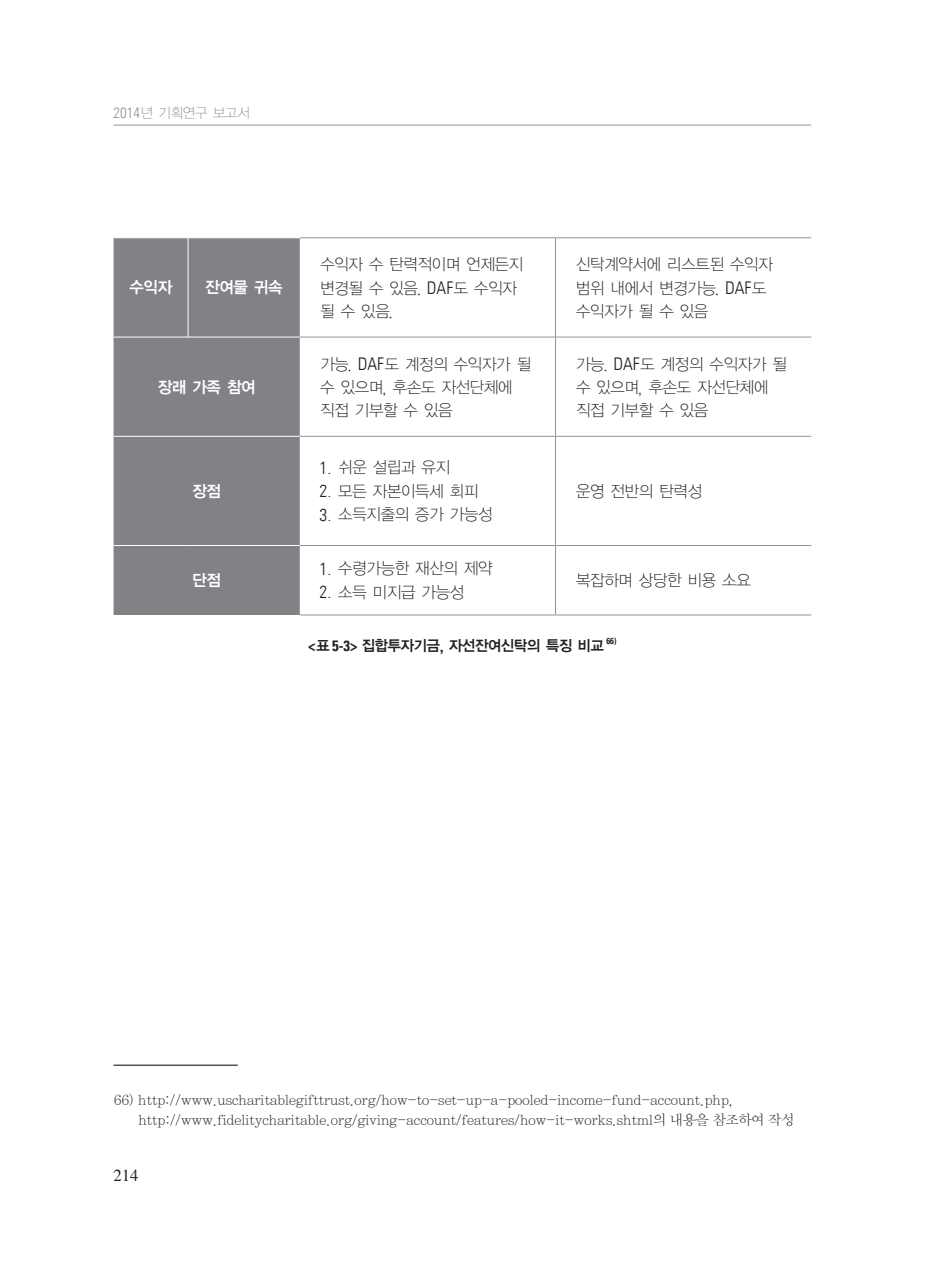
<style>
.page{position:relative;width:934px;height:1276px;background:#fff}
.page>*{position:absolute;margin:0;border:0;box-sizing:border-box;transform-origin:0 0}
.t1{font:16.62px "Times";color:#231f20}
.t2{font:16.1px/23.6px "YGO11";letter-spacing:-.1em;color:#231f20}
.t3{font:16.1px "YGO14";letter-spacing:-.1em;color:#fff}
.t4{font:14.88px "YGO14";letter-spacing:-.1em;color:#231f20}
.t5{font:14px/19.6px "Y Mj O11";letter-spacing:-.085em;color:#231f20}
.t6{font:14px "YGO11";letter-spacing:-.105em;color:#939598}
.s1{font-family:"Univers LT";font-weight:300;font-stretch:condensed;font-size:14.88px}
.s2{font-family:"Univers LT";font-weight:300;font-stretch:condensed;font-size:17.5px}
.s3{font-family:"Univers LT";font-weight:700;font-stretch:condensed}
</style>
<div class="page">
<hr style="left:113px;top:125px;width:697px;height:1px;background:#939598">
<div style="left:113px;top:238px;width:186px;height:377px;background:#808285"></div>
<hr style="left:187px;top:238px;width:1px;height:98px;background:#fff">
<hr style="left:113px;top:336px;width:75px;height:1px;background:#fff">
<hr style="left:188px;top:336px;width:111px;height:1px;background:#fff">
<hr style="left:113px;top:436px;width:75px;height:1px;background:#fff">
<hr style="left:188px;top:436px;width:111px;height:1px;background:#fff">
<hr style="left:113px;top:545px;width:75px;height:1px;background:#fff">
<hr style="left:188px;top:545px;width:111px;height:1px;background:#fff">
<hr style="left:299px;top:237px;width:256px;height:1px;background:#939598">
<hr style="left:555px;top:237px;width:255px;height:1px;background:#939598">
<hr style="left:555px;top:238px;width:1px;height:99px;background:#939598">
<hr style="left:299px;top:337px;width:256px;height:1px;background:#939598">
<hr style="left:555px;top:337px;width:255px;height:1px;background:#939598">
<hr style="left:555px;top:337px;width:1px;height:99px;background:#939598">
<hr style="left:299px;top:436px;width:256px;height:1px;background:#939598">
<hr style="left:555px;top:436px;width:255px;height:1px;background:#939598">
<hr style="left:555px;top:436px;width:1px;height:109px;background:#939598">
<hr style="left:299px;top:545px;width:256px;height:1px;background:#939598">
<hr style="left:555px;top:545px;width:255px;height:1px;background:#939598">
<hr style="left:555px;top:545px;width:1px;height:69px;background:#939598">
<hr style="left:299px;top:614px;width:256px;height:1px;background:#939598">
<hr style="left:555px;top:614px;width:255px;height:1px;background:#939598">
<hr style="left:113px;top:1064px;width:124px;height:1px;background:#000">
<p class="t6" style="left:113px;top:104px;width:138px"><span class="s1">2014</span>년 기획연구 보고서</p>
<p class="t3" style="left:129px;top:277px;width:45px">수익자</p>
<p class="t3" style="left:204px;top:277px;width:80px">잔여물 귀속</p>
<p class="t3" style="left:157px;top:376px;width:100px">장래 가족 참여</p>
<p class="t3" style="left:192px;top:481px;width:31px">장점</p>
<p class="t3" style="left:192px;top:570px;width:31px">단점</p>
<p class="t2" style="left:319px;top:252px;width:206px">수익자 수 탄력적이며 언제든지 변경될 수 있음. <span class="s2">DAF</span>도 수익자 될 수 있음.</p>
<p class="t2" style="left:575px;top:252px;width:199px">신탁계약서에 리스트된 수익자 범위 내에서 변경가능. <span class="s2">DAF</span>도 수익자가 될 수 있음</p>
<p class="t2" style="left:319px;top:352px;width:213px">가능. <span class="s2">DAF</span>도 계정의 수익자가 될 수 있으며, 후손도 자선단체에 직접 기부할 수 있음</p>
<p class="t2" style="left:575px;top:352px;width:213px">가능. <span class="s2">DAF</span>도 계정의 수익자가 될 수 있으며, 후손도 자선단체에 직접 기부할 수 있음</p>
<p class="t2" style="left:319px;top:455px;width:132px"><span class="s2">1.</span> 쉬운 설립과 유지</p>
<p class="t2" style="left:319px;top:479px;width:161px"><span class="s2">2.</span> 모든 자본이득세 회피</p>
<p class="t2" style="left:319px;top:503px;width:175px"><span class="s2">3.</span> 소득지출의 증가 가능성</p>
<p class="t2" style="left:319px;top:556px;width:175px"><span class="s2">1.</span> 수령가능한 재산의 제약</p>
<p class="t2" style="left:319px;top:580px;width:147px"><span class="s2">2.</span> 소득 미지급 가능성</p>
<p class="t2" style="left:575px;top:479px;width:129px">운영 전반의 탄력성</p>
<p class="t2" style="left:575px;top:568px;width:177px">복잡하며 상당한 비용 소요</p>
<p class="t4" style="left:308px;top:636px;width:309px"><span class="s3">&lt;</span>표 <span class="s3">5-3&gt;</span> 집합투자기금, 자선잔여신탁의 특징 비교 <sup>66)</sup></p>
<p class="t5" style="left:138px;top:1089px;width:658px;text-indent:-24px">66) http://www.uscharitablegifttrust.org/how-to-set-up-a-pooled-income-fund-account.php, http://www.fidelitycharitable.org/giving-account/features/how-it-works.shtml의 내용을 참조하여 작성</p>
<p class="t1" style="left:113px;top:1159px;width:26px">214</p>
</div>
